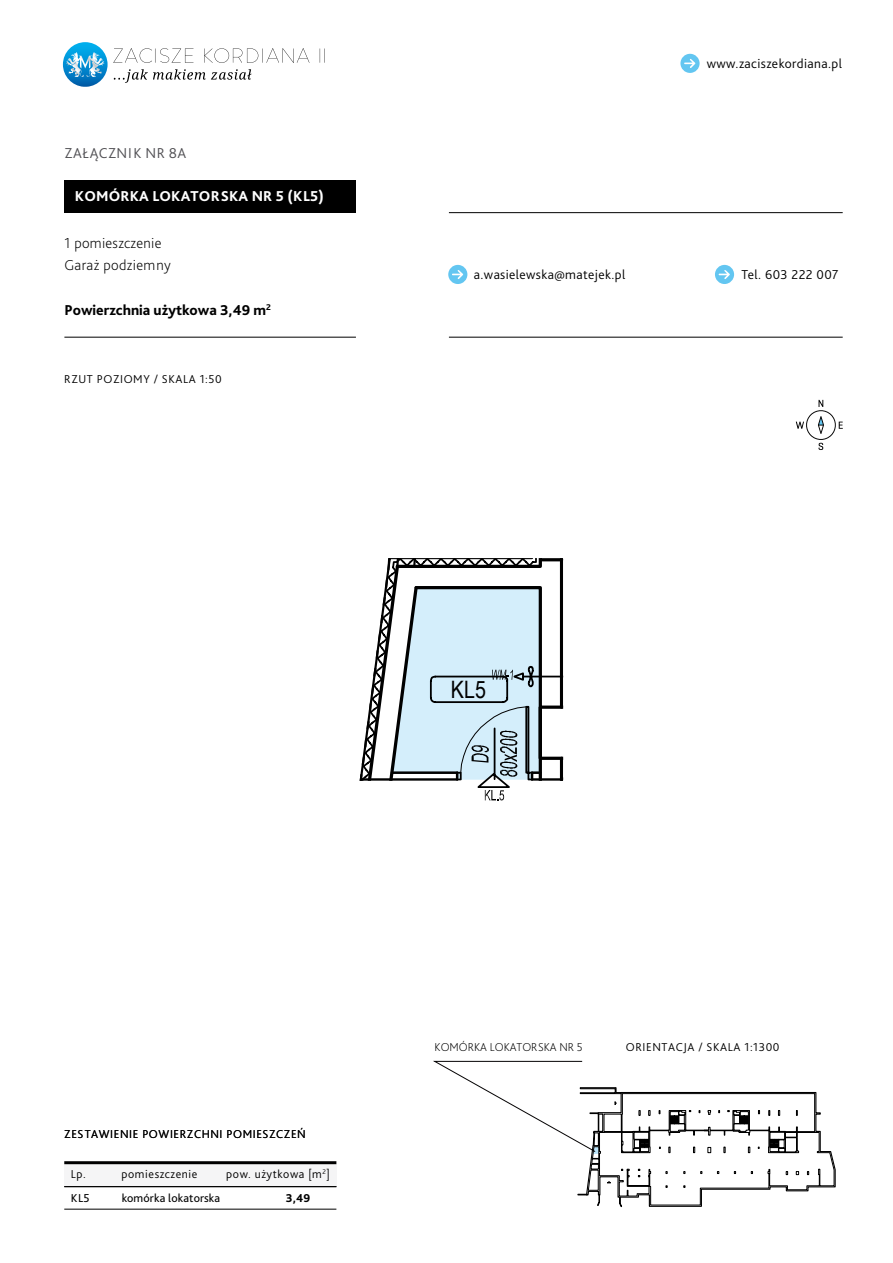
<style>
.page{position:relative;width:893px;height:1263px;background:#fff}
.page>*{position:absolute;margin:0;border:0;box-sizing:border-box;transform-origin:0 0}
.t1{font:24px "Arial Narrow";color:#000}
.t2{font:200 15px/22.5px "Bliss Pro";letter-spacing:.02em;color:#000}
.t3{font:800 15px "Bliss Pro";color:#000}
.t4{font:800 15px "Bliss Pro";letter-spacing:.01em;color:#fff}
.t5{font:300 15px "Bliss Pro";letter-spacing:.03em;color:#504f53}
.t6{font:300 13.5px "Bliss Pro";letter-spacing:.03em;color:#000}
.t7{font:300 12px "Bliss Pro";letter-spacing:.05em;color:#000}
.t8{font:200 12px "Bliss Pro";color:#000}
.t9{font:12px "Bliss Pro";letter-spacing:.01em;color:#000}
.t10{font:800 12px "Bliss Pro";color:#000}
</style>
<div class="page">
<hr style="left:64px;top:337px;width:292px;height:1px;background:#000">
<div style="left:64px;top:180px;width:292px;height:32px;background:#000"></div>
<div style="left:64px;top:1164px;width:272px;height:23px;background:#f5f5f6"></div>
<hr style="left:64px;top:1209px;width:272px;height:1px;background:#000">
<hr style="left:64px;top:1186px;width:272px;height:1px;background:#000">
<hr style="left:64px;top:1161px;width:272px;height:3px;background:#000">
<svg style="left:359px;top:558px;width:204px;height:243px"></svg>
<hr style="left:541px;top:558px;width:21px;height:3px;background:#000">
<svg style="left:433px;top:1061px;width:403px;height:146px"></svg>
<svg style="left:680px;top:54px;width:20px;height:19px"></svg>
<hr style="left:449px;top:337px;width:394px;height:1px;background:#000">
<hr style="left:449px;top:212px;width:394px;height:1px;background:#000">
<svg style="left:448px;top:265px;width:19px;height:19px"></svg>
<svg style="left:715px;top:265px;width:19px;height:19px"></svg>
<svg style="left:63px;top:42px;width:45px;height:45px"></svg>
<svg style="left:68px;top:52px;width:26px;height:13px"></svg>
<svg style="left:113px;top:48px;width:196px;height:15px"></svg>
<svg style="left:114px;top:69px;width:137px;height:14px"></svg>
<svg style="left:320px;top:48px;width:5px;height:15px"></svg>
<svg style="left:796px;top:400px;width:47px;height:50px"></svg>
<p class="t5" style="left:65px;top:143px;width:123px">ZAŁĄCZNIK NR 8A</p>
<p class="t4" style="left:75px;top:187px;width:250px">KOMÓRKA LOKATORSKA NR 5 (KL5)</p>
<p class="t2" style="left:64px;top:231px;width:108px">1 pomieszczenie<br>Garaż podziemny</p>
<p class="t3" style="left:64px;top:301px;width:208px">Powierzchnia użytkowa 3,49 m<sup>2</sup></p>
<p class="t7" style="left:64px;top:371px;width:159px">RZUT POZIOMY / SKALA 1:50</p>
<p class="t6" style="left:707px;top:55px;width:137px">www.zaciszekordiana.pl</p>
<p class="t6" style="left:474px;top:266px;width:153px">a.wasielewska@matejek.pl</p>
<p class="t6" style="left:741px;top:266px;width:99px">Tel. 603 222 007</p>
<h1 class="t1" style="left:451px;top:672px;width:37px">KL5</h1>
<p class="t7" style="left:64px;top:1126px;width:243px">ZESTAWIENIE POWIERZCHNI POMIESZCZEŃ</p>
<p class="t7" style="left:71px;top:1167px;width:17px">Lp.</p>
<p class="t7" style="left:122px;top:1167px;width:77px">pomieszczenie</p>
<p class="t7" style="left:226px;top:1167px;width:105px">pow. użytkowa [m<sup>2</sup>]</p>
<p class="t9" style="left:71px;top:1190px;width:20px">KL5</p>
<p class="t9" style="left:122px;top:1190px;width:100px">komórka lokatorska</p>
<p class="t10" style="left:286px;top:1190px;width:26px">3,49</p>
<p class="t8" style="left:435px;top:1039px;width:150px">KOMÓRKA LOKATORSKA NR 5</p>
<p class="t7" style="left:626px;top:1039px;width:155px">ORIENTACJA / SKALA 1:1300</p>
</div>
